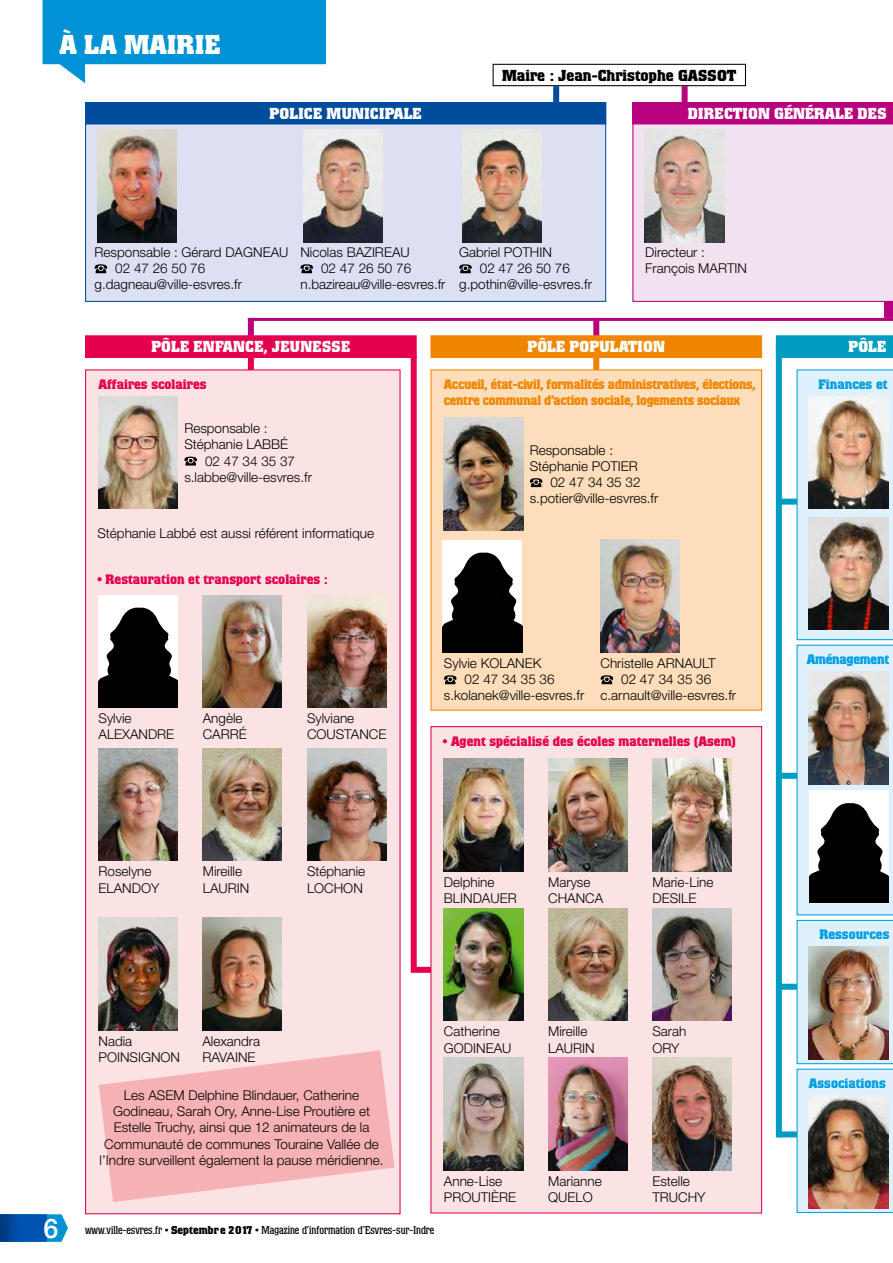
<style>
.page{position:relative;width:893px;height:1263px;background:#fff}
.page>*{position:absolute;margin:0;border:0;box-sizing:border-box;transform-origin:0 0}
.t1{font:700 27px "Colossalis";letter-spacing:.01em;color:#fff}
.t2{font:500 27px "Helvetica Neue LT Std";color:#fff}
.t3{font:700 15.75px "Colossalis";letter-spacing:.02em;color:#fff}
.t4{font:700 15.75px "Colossalis";color:#000}
.t5{font:700 15.75px "Colossalis";color:#fff}
.t6{font:300 13.5px/16.2px "Helvetica Neue LT Std";color:#000}
.t7{font:700 13.5px/16.2px "Colossalis";letter-spacing:-.02em;color:#f08600}
.t8{font:700 13.5px "Colossalis";color:#e4004e}
.t9{font:700 13.5px "Colossalis";color:#009ee2}
.t10{font:700 13.5px "Colossalis";letter-spacing:-.02em;color:#009ee2}
.t11{font:11.25px "Colossalis";color:#000}
.s1{font-weight:700}
</style>
<div class="page">
<img style="left:0;top:0;width:893px;height:1242px">
<h1 class="t1" style="left:60px;top:29px;width:162px">À LA MAIRIE</h1>
<p class="t3" style="left:269px;top:105px;width:154px">POLICE MUNICIPALE</p>
<p class="t4" style="left:502px;top:66px;width:236px">Maire : Jean-Christophe GASSOT</p>
<p class="t3" style="left:688px;top:105px;width:200px">DIRECTION GÉNÉRALE DES</p>
<p class="t6" style="left:95px;top:244px;width:195px">Responsable : Gérard DAGNEAU</p>
<p class="t6" style="left:115px;top:260px;width:92px">02 47 26 50 76</p>
<p class="t6" style="left:95px;top:276px;width:149px">g.dagneau@ville-esvres.fr</p>
<p class="t6" style="left:300px;top:244px;width:111px">Nicolas BAZIREAU</p>
<p class="t6" style="left:321px;top:260px;width:92px">02 47 26 50 76</p>
<p class="t6" style="left:300px;top:276px;width:147px">n.bazireau@ville-esvres.fr</p>
<p class="t6" style="left:459px;top:244px;width:94px">Gabriel POTHIN</p>
<p class="t6" style="left:480px;top:260px;width:92px">02 47 26 50 76</p>
<p class="t6" style="left:459px;top:276px;width:134px">g.pothin@ville-esvres.fr</p>
<p class="t6" style="left:645px;top:244px;width:103px">Directeur :<br>François MARTIN</p>
<p class="t3" style="left:151px;top:338px;width:200px">PÔLE ENFANCE, JEUNESSE</p>
<p class="t5" style="left:528px;top:338px;width:139px">PÔLE POPULATION</p>
<p class="t3" style="left:848px;top:338px;width:39px">PÔLE</p>
<p class="t9" style="left:818px;top:376px;width:71px">Finances et</p>
<p class="t7" style="left:444px;top:376px;width:313px">Accueil, état-civil, formalités administratives, élections, centre communal d’action sociale, logements sociaux</p>
<p class="t8" style="left:98px;top:376px;width:110px">Affaires scolaires</p>
<p class="t6" style="left:184px;top:420px;width:85px">Responsable :</p>
<p class="t6" style="left:184px;top:436px;width:105px">Stéphanie LABBÉ</p>
<p class="t6" style="left:205px;top:452px;width:92px">02 47 34 35 37</p>
<p class="t6" style="left:184px;top:469px;width:129px">s.labbe@ville-esvres.fr</p>
<p class="t6" style="left:97px;top:524px;width:278px">Stéphanie Labbé est aussi référent informatique</p>
<p class="t8" style="left:97px;top:571px;width:232px">• Restauration et transport scolaires :</p>
<p class="t6" style="left:98px;top:710px;width:77px">Sylvie<br>ALEXANDRE</p>
<p class="t6" style="left:203px;top:710px;width:46px">Angèle<br>CARRÉ</p>
<p class="t6" style="left:307px;top:710px;width:81px">Sylviane<br>COUSTANCE</p>
<p class="t6" style="left:98px;top:863px;width:62px">Roselyne<br>ELANDOY</p>
<p class="t6" style="left:203px;top:863px;width:48px">Mireille<br>LAURIN</p>
<p class="t6" style="left:307px;top:863px;width:60px">Stéphanie<br>LOCHON</p>
<p class="t6" style="left:530px;top:441px;width:85px">Responsable :</p>
<p class="t6" style="left:530px;top:458px;width:110px">Stéphanie POTIER</p>
<p class="t6" style="left:550px;top:474px;width:92px">02 47 34 35 32</p>
<p class="t6" style="left:530px;top:490px;width:130px">s.potier@ville-esvres.fr</p>
<p class="t6" style="left:601px;top:655px;width:117px">Christelle ARNAULT</p>
<p class="t6" style="left:621px;top:671px;width:92px">02 47 34 35 36</p>
<p class="t6" style="left:601px;top:687px;width:137px">c.arnault@ville-esvres.fr</p>
<p class="t6" style="left:444px;top:655px;width:99px">Sylvie KOLANEK</p>
<p class="t6" style="left:465px;top:671px;width:92px">02 47 34 35 36</p>
<p class="t6" style="left:444px;top:687px;width:142px">s.kolanek@ville-esvres.fr</p>
<p class="t8" style="left:443px;top:733px;width:295px">• Agent spécialisé des écoles maternelles (Asem)</p>
<p class="t6" style="left:444px;top:874px;width:74px">Delphine<br>BLINDAUER</p>
<p class="t6" style="left:548px;top:874px;width:57px">Maryse<br>CHANCA</p>
<p class="t6" style="left:652px;top:874px;width:63px">Marie-Line<br>DESILE</p>
<p class="t6" style="left:98px;top:1033px;width:83px">Nadia<br>POINSIGNON</p>
<p class="t6" style="left:202px;top:1033px;width:59px">Alexandra<br>RAVAINE</p>
<p class="t6" style="left:444px;top:1023px;width:69px">Catherine<br>GODINEAU</p>
<p class="t6" style="left:100px;top:1087px;width:286px;text-align:center">Les ASEM Delphine Blindauer, Catherine Godineau, Sarah Ory, Anne-Lise Proutière et Estelle Truchy, ainsi que 12 animateurs de la Communauté de communes Touraine Vallée de l’Indre surveillent également la pause méridienne.</p>
<h1 class="t2" style="left:43px;top:1212px;width:17px">6</h1>
<p class="t11" style="left:85px;top:1223px;width:351px">www.ville-esvres.fr • <span class="s1">Septembre 2017</span> • Magazine d’information d’Esvres-sur-Indre</p>
<p class="t6" style="left:444px;top:1173px;width:74px">Anne-Lise<br>PROUTIÈRE</p>
<p class="t6" style="left:548px;top:1023px;width:48px">Mireille<br>LAURIN</p>
<p class="t6" style="left:652px;top:1023px;width:36px">Sarah<br>ORY</p>
<p class="t6" style="left:548px;top:1173px;width:55px">Marianne<br>QUELO</p>
<p class="t6" style="left:652px;top:1173px;width:55px">Estelle<br>TRUCHY</p>
<p class="t10" style="left:807px;top:651px;width:84px">Aménagement</p>
<p class="t9" style="left:819px;top:927px;width:72px">Ressources</p>
<p class="t9" style="left:809px;top:1075px;width:79px">Associations</p>
</div>
